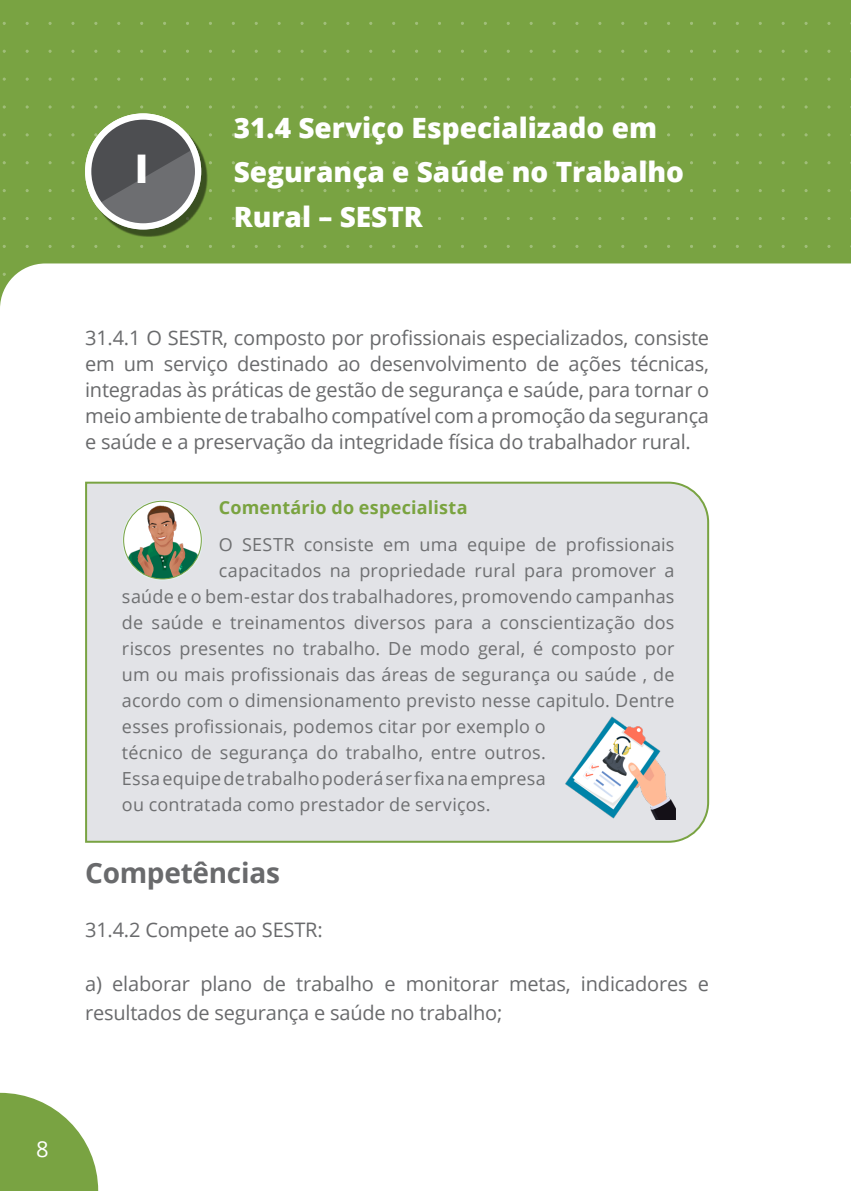
<style>
.page{position:relative;width:851px;height:1191px;background:#fff}
.page>*{position:absolute;margin:0;border:0;box-sizing:border-box;transform-origin:0 0}
.t1{font:800 39.4px "Open Sans";color:#fff}
.t2{font:800 28px/44.8px "Open Sans";color:#fff}
.t3{font:700 28px "Open Sans";letter-spacing:-.01em;color:#696a6c}
.t4{font:22px "Open Sans";color:#fff}
.t5{font:20px/26px "Open Sans";letter-spacing:-.01em;color:#696a6c;text-align:justify}
.t6{font:18px "Open Sans";letter-spacing:.01em;color:#6e6f71}
.t7{font:700 18px "Open Sans";letter-spacing:.01em;color:#7aa340}
</style>
<div class="page">
<div style="left:0;top:0;width:850px;height:325px;background:#79a342"></div>
<div style="left:0;top:263px;width:850px;height:62px;background:#fff"></div>
<div style="left:85px;top:481px;width:625px;height:362px;background:#e2e3e7"></div>
<img style="left:562px;top:712px;width:113px;height:107px">
<svg style="left:122px;top:500px;width:81px;height:80px"></svg>
<img style="left:124px;top:501px;width:77px;height:78px;border-radius:39px">
<div style="left:123px;top:501px;width:79px;height:78px;border:1px solid #79a342;border-radius:50%"></div>
<div style="left:90px;top:118px;width:118px;height:119px;background:#000;opacity:.3"></div>
<svg style="left:88px;top:117px;width:110px;height:103px;background:#6d736a"></svg>
<div style="left:85px;top:113px;width:116px;height:116px;border:6px solid #fff;border-radius:50%"></div>
<svg style="left:0;top:1092px;width:99px;height:99px"></svg>
<h1 class="t1" style="left:135px;top:138px;width:15px">I</h1>
<h2 class="t2" style="left:234px;top:104px;width:451px">31.4 Serviço Especializado em<br>Segurança e Saúde no Trabalho<br>Rural – SESTR</h2>
<p class="t5" style="left:85px;top:324px;width:625px">31.4.1 O SESTR, composto por profissionais especializados, consiste em um serviço destinado ao desenvolvimento de ações técnicas, integradas às práticas de gestão de segurança e saúde, para tornar o meio ambiente de trabalho compatível com a promoção da segurança e saúde e a preservação da integridade física do trabalhador rural.</p>
<p class="t7" style="left:219px;top:494px;width:250px">Comentário do especialista</p>
<p class="t6" style="left:219px;top:532px;width:457px">O SESTR consiste em uma equipe de profissionais</p>
<p class="t6" style="left:219px;top:558px;width:457px">capacitados na propriedade rural para promover a</p>
<p class="t6" style="left:122px;top:584px;width:554px">saúde e o bem-estar dos trabalhadores, promovendo campanhas</p>
<p class="t6" style="left:122px;top:610px;width:554px">de saúde e treinamentos diversos para a conscientização dos</p>
<p class="t6" style="left:122px;top:636px;width:554px">riscos presentes no trabalho. De modo geral, é composto por</p>
<p class="t6" style="left:122px;top:662px;width:554px">um ou mais profissionais das áreas de segurança ou saúde , de</p>
<p class="t6" style="left:122px;top:688px;width:554px">acordo com o dimensionamento previsto nesse capitulo. Dentre</p>
<p class="t6" style="left:122px;top:714px;width:425px">esses profissionais, podemos citar por exemplo o</p>
<p class="t6" style="left:122px;top:740px;width:425px">técnico de segurança do trabalho, entre outros.</p>
<p class="t6" style="left:122px;top:766px;width:425px">Essa equipe de trabalho poderá ser fixa na empresa</p>
<p class="t6" style="left:122px;top:792px;width:370px">ou contratada como prestador de serviços.</p>
<h2 class="t3" style="left:85px;top:853px;width:196px">Competências</h2>
<p class="t5" style="left:85px;top:916px;width:239px">31.4.2 Compete ao SESTR:</p>
<p class="t5" style="left:85px;top:968px;width:625px;line-height:28.8px">a) elaborar plano de trabalho e monitorar metas, indicadores e resultados de segurança e saúde no trabalho;</p>
<p class="t4" style="left:36px;top:1133px;width:14px">8</p>
</div>
